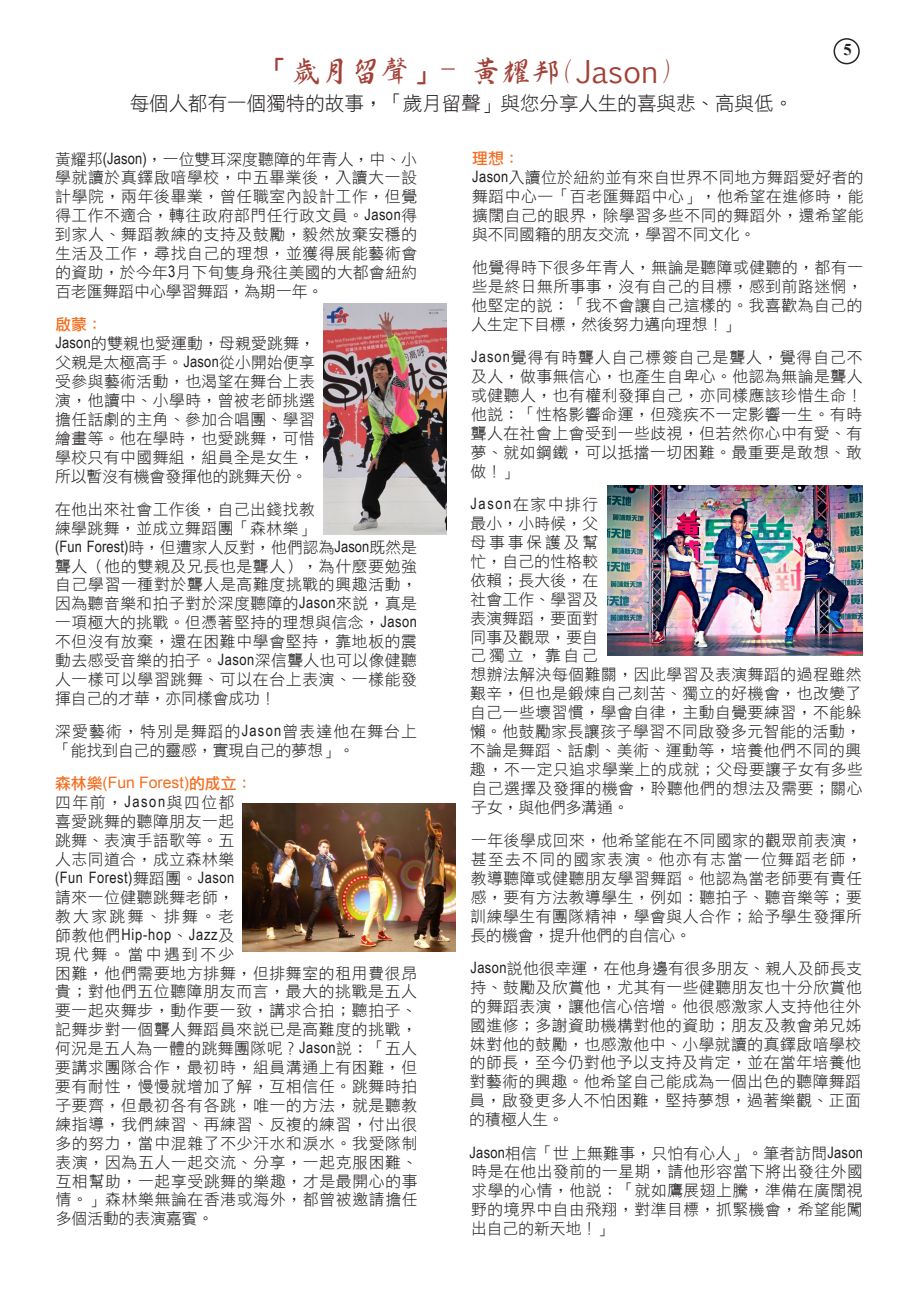
<style>
.page{position:relative;width:919px;height:1289px;background:#fff}
.page>*{position:absolute;margin:0;border:0;box-sizing:border-box;transform-origin:0 0}
.t1{font:30px "DF Xing Shu Bd HK BF";color:#a14137}
.t2{font:19.5px "DF Hei Lt HK BF";color:#231f20}
.t3{font:700 16.5px "Times New Roman";color:#231f20}
.t4{font:15.75px/18.9px "DF Hei Lt HK BF";letter-spacing:.035em;color:#231f20;text-align:justify}
.t5{font:15.75px/18.9px "DF Hei Lt HK BF";letter-spacing:.075em;color:#231f20}
.t6{font:15.75px "Arial Narrow";letter-spacing:.005em;color:#231f20}
.t7{font:15.75px "Arial Narrow";letter-spacing:.03em;color:#231f20}
.t8{font:15.75px "Arial";color:#f36e21}
.t9{font:15.75px "Arial Narrow";letter-spacing:.05em;color:#231f20}
.t10{font:15.75px "DF Li Hei Md WIN BF";color:#f36e21}
.s1{font-family:"Euphemia CAS"}
.s2{font-family:"Arial Narrow"}
.s3{font-family:"DF Hei Lt HK BF"}
.s4{font-family:"DF Li Hei Md WIN BF"}
</style>
<div class="page">
<div style="left:833px;top:38px;width:26px;height:26px;border:2px solid #282526;border-radius:50%"></div>
<img style="left:323px;top:304px;width:123px;height:230px">
<img style="left:607px;top:485px;width:255px;height:170px">
<img style="left:243px;top:803px;width:212px;height:148px">
<p class="t3" style="left:843px;top:38px;width:10px">5</p>
<h1 class="t1" style="left:260px;top:56px;width:414px">「歲月留聲」- 黃耀邦(<span class="s1">Jason</span>)</h1>
<p class="t2" style="left:130px;top:93px;width:665px">每個人都有一個獨特的故事，「歲月留聲」與您分享人生的喜與悲、高與低。</p>
<p class="t4" style="left:55px;top:149px;width:363px">黃耀邦<span class="s2">(Jason)</span>，一位雙耳深度聽障的年青人，中、小學就讀於真鐸啟喑學校，中五畢業後，入讀大一設計學院，兩年後畢業，曾任職室內設計工作，但覺得工作不適合，轉往政府部門任行政文員。<span class="s2">Jason</span>得到家人、舞蹈教練的支持及鼓勵，毅然放棄安穩的生活及工作，尋找自己的理想，並獲得展能藝術會的資助，於今年<span class="s2">3</span>月下旬隻身飛往美國的大都會紐約百老匯舞蹈中心學習舞蹈，為期一年。</p>
<p class="t10" style="left:55px;top:316px;width:49px">啟蒙：</p>
<p class="t4" style="left:55px;top:334px;width:261px"><span class="s2">Jason</span>的雙親也愛運動，母親愛跳舞，父親是太極高手。<span class="s2">Jason</span>從小開始便享受參與藝術活動，也渴望在舞台上表演，他讀中、小學時，曾被老師挑選擔任話劇的主角、參加合唱團、學習繪畫等。他在學時，也愛跳舞，可惜學校只有中國舞組，組員全是女生，所以暫沒有機會發揮他的跳舞天份。</p>
<p class="t4" style="left:55px;top:499px;width:261px">在他出來社會工作後，自己出錢找教練學跳舞，並成立舞蹈團「森林樂」</p>
<p class="t6" style="left:55px;top:534px;width:363px">(Fun Forest)<span class="s3">時，但遭家人反對，他們認為</span>Jason<span class="s3">既然是</span></p>
<p class="t4" style="left:55px;top:556px;width:363px">聾人（他的雙親及兄長也是聾人），為什麼要勉強自己學習一種對於聾人是高難度挑戰的興趣活動，因為聽音樂和拍子對於深度聽障的<span class="s2">Jason</span>來說，真是一項極大的挑戰。但憑著堅持的理想與信念，<span class="s2">Jason</span>不但沒有放棄，還在困難中學會堅持，靠地板的震動去感受音樂的拍子。<span class="s2">Jason</span>深信聾人也可以像健聽人一樣可以學習跳舞、可以在台上表演、一樣能發揮自己的才華，亦同樣會成功！</p>
<p class="t5" style="left:55px;top:722px;width:363px">深愛藝術，特別是舞蹈的<span class="s2">Jason</span>曾表達他在舞台上「能找到自己的靈感，實現自己的夢想」。</p>
<p class="t8" style="left:55px;top:772px;width:198px"><span class="s4">森林樂</span>(Fun Forest)<span class="s4">的成立：</span></p>
<p class="t4" style="left:55px;top:793px;width:181px">四年前，<span class="s2">Jason</span>與四位都喜愛跳舞的聽障朋友一起跳舞、表演手語歌等。五人志同道合，成立森林樂</p>
<p class="t7" style="left:55px;top:865px;width:181px">(Fun Forest)<span class="s3">舞蹈團。</span>Jason</p>
<p class="t4" style="left:55px;top:887px;width:181px">請來一位健聽跳舞老師，教大家跳舞、排舞。老</p>
<p class="t9" style="left:55px;top:922px;width:181px"><span class="s3">師教他們</span>Hip-hop<span class="s3">、</span>Jazz<span class="s3">及</span></p>
<p class="t4" style="left:55px;top:944px;width:364px;text-align:left">現代舞。當中遇到不少<br>困難，他們需要地方排舞，但排舞室的租用費很昂貴；對他們五位聽障朋友而言，最大的挑戰是五人要一起夾舞步，動作要一致，講求合拍；聽拍子、記舞步對一個聾人舞蹈員來說已是高難度的挑戰，何況是五人為一體的跳舞團隊呢？<span class="s2">Jason</span>說：「五人要講求團隊合作，最初時，組員溝通上有困難，但要有耐性，慢慢就增加了解，互相信任。跳舞時拍子要齊，但最初各有各跳，唯一的方法，就是聽教練指導，我們練習、再練習、反複的練習，付出很多的努力，當中混雜了不少汗水和淚水。我愛隊制表演，因為五人一起交流、分享，一起克服困難、互相幫助，一起享受跳舞的樂趣，才是最開心的事情。」森林樂無論在香港或海外，都曾被邀請擔任多個活動的表演嘉賓。</p>
<p class="t10" style="left:472px;top:151px;width:49px">理想：</p>
<p class="t4" style="left:472px;top:168px;width:393px"><span class="s2">Jason</span>入讀位於紐約並有來自世界不同地方舞蹈愛好者的舞蹈中心—「百老匯舞蹈中心」，他希望在進修時，能擴闊自己的眼界，除學習多些不同的舞蹈外，還希望能與不同國籍的朋友交流，學習不同文化。</p>
<p class="t4" style="left:471px;top:258px;width:393px">他覺得時下很多年青人，無論是聽障或健聽的，都有一些是終日無所事事，沒有自己的目標，感到前路迷惘，他堅定的說：「我不會讓自己這樣的。我喜歡為自己的人生定下目標，然後努力邁向理想！」</p>
<p class="t4" style="left:470px;top:348px;width:393px"><span class="s2">Jason</span>覺得有時聾人自己標簽自己是聾人，覺得自己不及人，做事無信心，也產生自卑心。他認為無論是聾人或健聽人，也有權利發揮自己，亦同樣應該珍惜生命！他說：「性格影響命運，但殘疾不一定影響一生。有時聾人在社會上會受到一些歧視，但若然你心中有愛、有夢、就如鋼鐵，可以抵擋一切困難。最重要是敢想、敢做！」</p>
<p class="t7" style="left:470px;top:492px;width:129px">Jason<span class="s3">在家中排行</span></p>
<p class="t4" style="left:469px;top:514px;width:394px;text-align:left">最小，小時候，父<br>母事事保護及幫<br>忙，自己的性格較<br>依賴；長大後，在<br>社會工作、學習及<br>表演舞蹈，要面對<br>同事及觀眾，要自<br>己獨立，靠自己<br>想辦法解決每個難關，因此學習及表演舞蹈的過程雖然艱辛，但也是鍛煉自己刻苦、獨立的好機會，也改變了自己一些壞習慣，學會自律，主動自覺要練習，不能躲懶。他鼓勵家長讓孩子學習不同啟發多元智能的活動，不論是舞蹈、話劇、美術、運動等，培養他們不同的興趣，不一定只追求學業上的成就；父母要讓子女有多些自己選擇及發揮的機會，聆聽他們的想法及需要；關心子女，與他們多溝通。</p>
<p class="t4" style="left:470px;top:830px;width:393px">一年後學成回來，他希望能在不同國家的觀眾前表演，甚至去不同的國家表演。他亦有志當一位舞蹈老師，教導聽障或健聽朋友學習舞蹈。他認為當老師要有責任感，要有方法教導學生，例如：聽拍子、聽音樂等；要訓練學生有團隊精神，學會與人合作；給予學生發揮所長的機會，提升他們的自信心。</p>
<p class="t4" style="left:469px;top:958px;width:394px"><span class="s2">Jason</span>說他很幸運，在他身邊有很多朋友、親人及師長支持、鼓勵及欣賞他，尤其有一些健聽朋友也十分欣賞他的舞蹈表演，讓他信心倍增。他很感激家人支持他往外國進修；多謝資助機構對他的資助；朋友及教會弟兄姊妹對他的鼓勵，也感激他中、小學就讀的真鐸啟喑學校的師長，至今仍對他予以支持及肯定，並在當年培養他對藝術的興趣。他希望自己能成為一個出色的聽障舞蹈員，啟發更多人不怕困難，堅持夢想，過著樂觀、正面的積極人生。</p>
<p class="t4" style="left:469px;top:1143px;width:395px"><span class="s2">Jason</span>相信「世上無難事，只怕有心人」。筆者訪問<span class="s2">Jason</span>時是在他出發前的一星期，請他形容當下將出發往外國求學的心情，他說：「就如鷹展翅上騰，準備在廣闊視野的境界中自由飛翔，對準目標，抓緊機會，希望能闖出自己的新天地！」</p>
</div>
